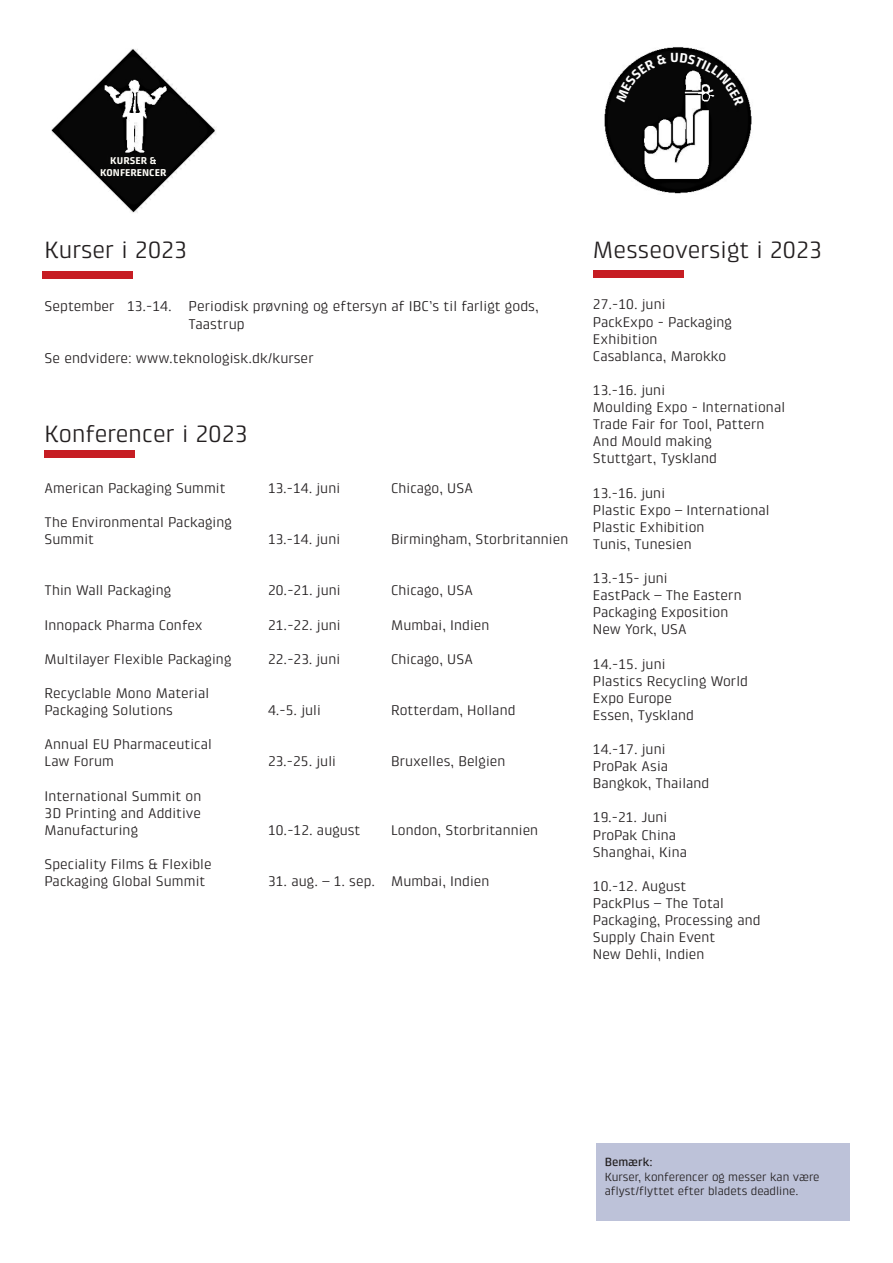
<style>
.page{position:relative;width:893px;height:1263px;background:#fff}
.page>*{position:absolute;margin:0;border:0;box-sizing:border-box;transform-origin:0 0}
.t1{font:24px "Klint Pro";letter-spacing:.005em;color:#231f20}
.t2{font:14.4px "Klint Pro";letter-spacing:.005em;color:#231f20}
.t3{font:14.25px "Klint Pro";letter-spacing:.005em;color:#231f20}
.t4{font:700 13.5px "Klint Pro";color:#fff}
.t5{font:12px/14.4px "Klint Pro";color:#231f20}
.t6{font:500 12px "Klint Pro";color:#231f20}
.t7{font:700 10.05px "Klint Pro";color:#fffef8}
</style>
<div class="page">
<div style="left:43px;top:271px;width:90px;height:7px;background:#c61d23"></div>
<div style="left:593px;top:270px;width:91px;height:7px;background:#c61d23"></div>
<div style="left:45px;top:451px;width:90px;height:7px;background:#c61d23"></div>
<div style="left:596px;top:1143px;width:254px;height:77px;background:#bdc2d9"></div>
<img style="left:51px;top:49px;width:165px;height:164px">
<img style="left:604px;top:47px;width:148px;height:147px">
<svg style="left:616px;top:54px;width:51px;height:48px;background:#282828"></svg>
<svg style="left:680px;top:53px;width:64px;height:53px"></svg>
<p class="t4" style="left:670px;top:50px;width:10px">U</p>
<p class="t7" style="left:110px;top:154px;width:48px">KURSER &amp;</p>
<p class="t7" style="left:100px;top:166px;width:68px">KONFERENCER</p>
<p class="t1" style="left:45px;top:236px;width:144px">Kurser i 2023</p>
<p class="t2" style="left:45px;top:298px;width:496px">September 13.-14. Periodisk prøvning og eftersyn af IBC’s til farligt gods,</p>
<p class="t2" style="left:189px;top:316px;width:58px">Taastrup</p>
<p class="t2" style="left:45px;top:350px;width:271px">Se endvidere: www.teknologisk.dk/kurser</p>
<p class="t1" style="left:45px;top:420px;width:205px">Konferencer i 2023</p>
<p class="t3" style="left:45px;top:480px;width:183px">American Packaging Summit</p>
<p class="t3" style="left:268px;top:480px;width:74px">13.-14. juni</p>
<p class="t3" style="left:391px;top:480px;width:83px">Chicago, USA</p>
<p class="t3" style="left:45px;top:514px;width:189px">The Environmental Packaging</p>
<p class="t3" style="left:45px;top:531px;width:51px">Summit</p>
<p class="t3" style="left:268px;top:531px;width:74px">13.-14. juni</p>
<p class="t3" style="left:391px;top:531px;width:179px">Birmingham, Storbritannien</p>
<p class="t3" style="left:45px;top:582px;width:128px">Thin Wall Packaging</p>
<p class="t3" style="left:268px;top:582px;width:74px">20.-21. juni</p>
<p class="t3" style="left:391px;top:582px;width:83px">Chicago, USA</p>
<p class="t3" style="left:45px;top:617px;width:160px">Innopack Pharma Confex</p>
<p class="t3" style="left:268px;top:617px;width:74px">21.-22. juni</p>
<p class="t3" style="left:391px;top:617px;width:100px">Mumbai, Indien</p>
<p class="t3" style="left:45px;top:651px;width:188px">Multilayer Flexible Packaging</p>
<p class="t3" style="left:268px;top:651px;width:74px">22.-23. juni</p>
<p class="t3" style="left:391px;top:651px;width:83px">Chicago, USA</p>
<p class="t3" style="left:45px;top:685px;width:166px">Recyclable Mono Material</p>
<p class="t3" style="left:45px;top:702px;width:130px">Packaging Solutions</p>
<p class="t3" style="left:268px;top:702px;width:54px">4.-5. juli</p>
<p class="t3" style="left:391px;top:702px;width:126px">Rotterdam, Holland</p>
<p class="t3" style="left:45px;top:736px;width:169px">Annual EU Pharmaceutical</p>
<p class="t3" style="left:45px;top:753px;width:71px">Law Forum</p>
<p class="t3" style="left:268px;top:753px;width:69px">23.-25. juli</p>
<p class="t3" style="left:391px;top:753px;width:116px">Bruxelles, Belgien</p>
<p class="t3" style="left:45px;top:788px;width:158px">International Summit on</p>
<p class="t3" style="left:45px;top:805px;width:158px">3D Printing and Additive</p>
<p class="t3" style="left:45px;top:822px;width:95px">Manufacturing</p>
<p class="t3" style="left:268px;top:822px;width:94px">10.-12. august</p>
<p class="t3" style="left:391px;top:822px;width:149px">London, Storbritannien</p>
<p class="t3" style="left:45px;top:856px;width:169px">Speciality Films &amp; Flexible</p>
<p class="t3" style="left:45px;top:873px;width:162px">Packaging Global Summit</p>
<p class="t3" style="left:268px;top:873px;width:223px">31. aug. – 1. sep. Mumbai, Indien</p>
<p class="t1" style="left:593px;top:236px;width:231px">Messeoversigt i 2023</p>
<p class="t3" style="left:593px;top:296px;width:74px">27.-10. juni</p>
<p class="t3" style="left:593px;top:314px;width:141px">PackExpo - Packaging</p>
<p class="t3" style="left:593px;top:331px;width:66px">Exhibition</p>
<p class="t3" style="left:593px;top:348px;width:135px">Casablanca, Marokko</p>
<p class="t3" style="left:593px;top:382px;width:74px">13.-16. juni</p>
<p class="t3" style="left:593px;top:399px;width:194px">Moulding Expo - International</p>
<p class="t3" style="left:593px;top:416px;width:173px">Trade Fair for Tool, Pattern</p>
<p class="t3" style="left:593px;top:433px;width:121px">And Mould making</p>
<p class="t3" style="left:593px;top:450px;width:125px">Stuttgart, Tyskland</p>
<p class="t3" style="left:593px;top:485px;width:74px">13.-16. juni</p>
<p class="t3" style="left:593px;top:502px;width:178px">Plastic Expo – International</p>
<p class="t3" style="left:593px;top:519px;width:113px">Plastic Exhibition</p>
<p class="t3" style="left:593px;top:536px;width:100px">Tunis, Tunesien</p>
<p class="t3" style="left:593px;top:570px;width:76px">13.-15- juni</p>
<p class="t3" style="left:593px;top:587px;width:150px">EastPack – The Eastern</p>
<p class="t3" style="left:593px;top:604px;width:137px">Packaging Exposition</p>
<p class="t3" style="left:593px;top:621px;width:95px">New York, USA</p>
<p class="t3" style="left:593px;top:656px;width:74px">14.-15. juni</p>
<p class="t3" style="left:593px;top:673px;width:156px">Plastics Recycling World</p>
<p class="t3" style="left:593px;top:690px;width:80px">Expo Europe</p>
<p class="t3" style="left:593px;top:707px;width:102px">Essen, Tyskland</p>
<p class="t3" style="left:593px;top:741px;width:74px">14.-17. juni</p>
<p class="t3" style="left:593px;top:758px;width:77px">ProPak Asia</p>
<p class="t3" style="left:593px;top:775px;width:118px">Bangkok, Thailand</p>
<p class="t3" style="left:593px;top:809px;width:76px">19.-21. Juni</p>
<p class="t3" style="left:593px;top:827px;width:85px">ProPak China</p>
<p class="t3" style="left:593px;top:844px;width:96px">Shanghai, Kina</p>
<p class="t3" style="left:593px;top:878px;width:95px">10.-12. August</p>
<p class="t3" style="left:593px;top:895px;width:132px">PackPlus – The Total</p>
<p class="t3" style="left:593px;top:912px;width:169px">Packaging, Processing and</p>
<p class="t3" style="left:593px;top:929px;width:124px">Supply Chain Event</p>
<p class="t3" style="left:593px;top:946px;width:113px">New Dehli, Indien</p>
<p class="t6" style="left:605px;top:1155px;width:50px">Bemærk:</p>
<p class="t5" style="left:605px;top:1169px;width:216px">Kurser, konferencer og messer kan være aflyst/flyttet efter bladets deadline.</p>
</div>
